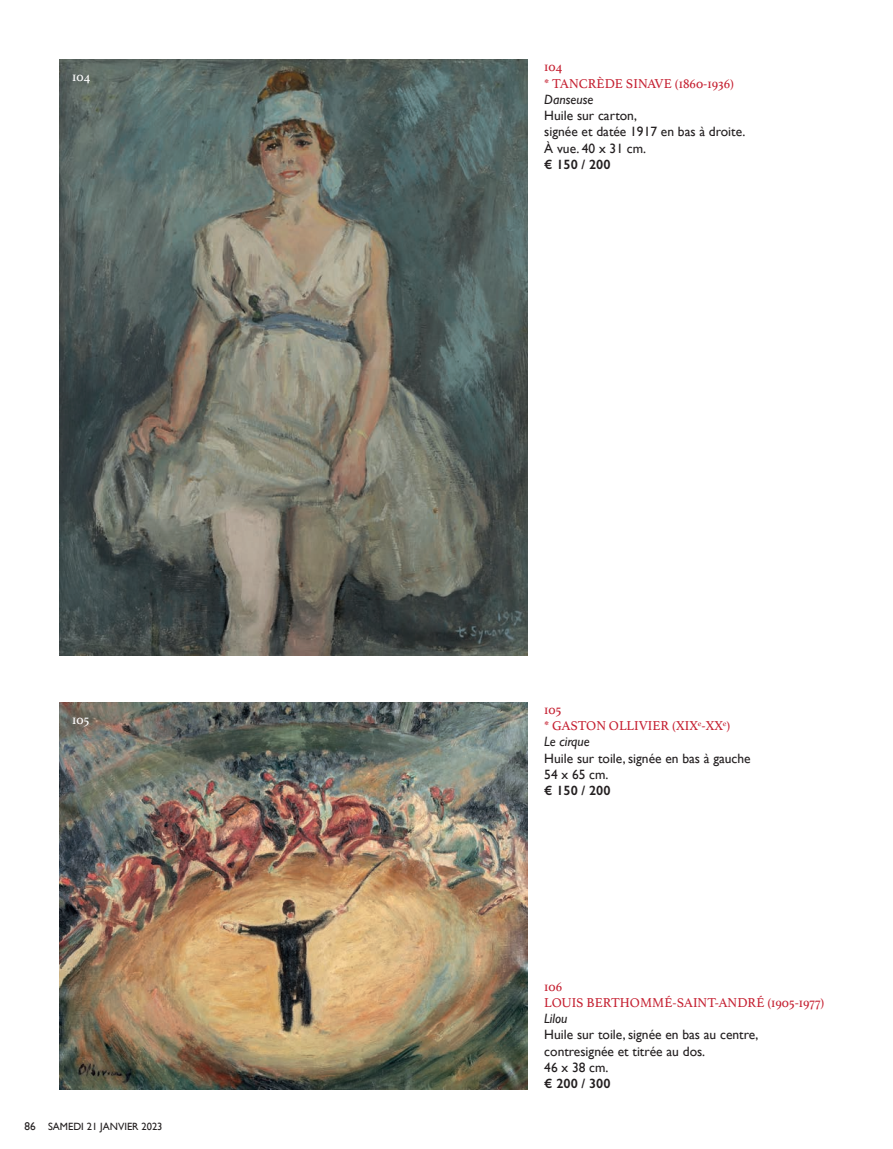
<style>
.page{position:relative;width:893px;height:1149px;background:#fff}
.page>*{position:absolute;margin:0;border:0;box-sizing:border-box;transform-origin:0 0}
.t1{font:13.5px/16.2px "Gill Sans";color:#231f20}
.t2{font:13.5px/16.2px "Athelas";color:#c52031}
.t3{font:600 13.5px "Gill Sans";color:#231f20}
.t4{font:italic 13.5px "Gill Sans";color:#231f20}
.t5{font:13.5px "Athelas";color:#fff}
.t6{font:10.5px "Gill Sans";color:#231f20}
.s1{font-size:11.25px}
</style>
<div class="page">
<img style="left:60px;top:60px;width:467px;height:595px">
<img style="left:60px;top:702px;width:467px;height:387px">
<p class="t5" style="left:72px;top:66px;width:20px">104</p>
<p class="t5" style="left:72px;top:708px;width:19px">105</p>
<p class="t6" style="left:24px;top:1119px;width:140px"><span class="s1">86</span> SAMEDI 21 JANVIER 2023</p>
<p class="t2" style="left:544px;top:58px;width:191px">104<br>* TANCRÈDE SINAVE (1860-1936)</p>
<p class="t4" style="left:544px;top:92px;width:51px">Danseuse</p>
<p class="t1" style="left:544px;top:107px;width:203px">Huile sur carton,<br>signée et datée 1917 en bas à droite.<br>À vue. 40 x 31 cm.</p>
<p class="t3" style="left:544px;top:156px;width:68px">€ 150 / 200</p>
<p class="t2" style="left:544px;top:701px;width:188px">105<br>* GASTON OLLIVIER (XIX<sup>e</sup>-XX<sup>e</sup>)</p>
<p class="t4" style="left:544px;top:734px;width:47px">Le cirque</p>
<p class="t1" style="left:544px;top:749px;width:208px">Huile sur toile, signée en bas à gauche<br>54 x 65 cm.</p>
<p class="t3" style="left:544px;top:782px;width:68px">€ 150 / 200</p>
<p class="t2" style="left:544px;top:977px;width:282px">106<br>LOUIS BERTHOMMÉ-SAINT-ANDRÉ (1905-1977)</p>
<p class="t4" style="left:544px;top:1010px;width:25px">Lilou</p>
<p class="t1" style="left:544px;top:1026px;width:216px">Huile sur toile, signée en bas au centre, contresignée et titrée au dos.<br>46 x 38 cm.</p>
<p class="t3" style="left:544px;top:1074px;width:68px">€ 200 / 300</p>
</div>
